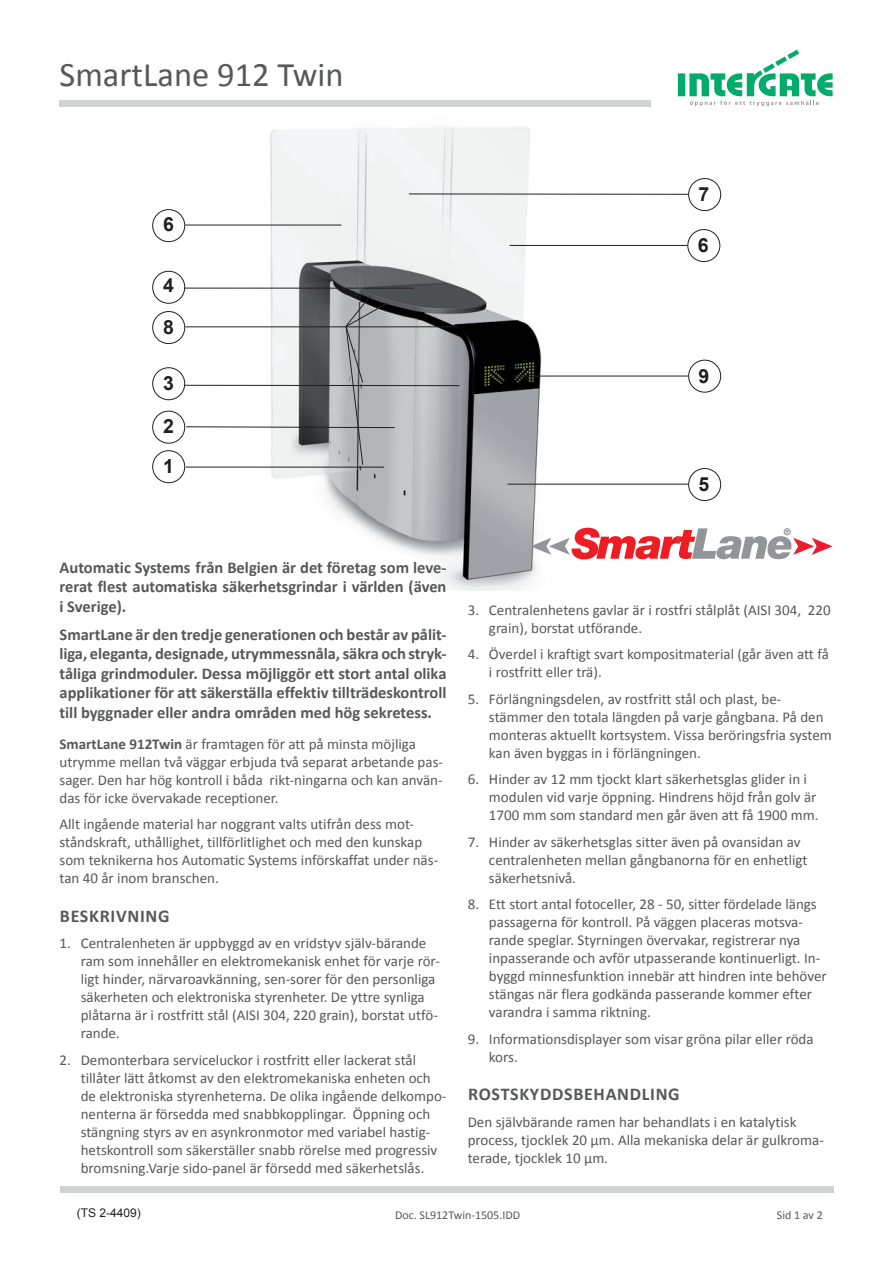
<style>
.page{position:relative;width:893px;height:1263px;background:#fff}
.page>*{position:absolute;margin:0;border:0;box-sizing:border-box;transform-origin:0 0}
.t1{font:34.5px "Calibri";color:#57585a}
.t2{font:700 19.5px "Arial";color:#231f20}
.t3{font:700 18px "Calibri";letter-spacing:.04em;color:#57585a}
.t4{font:700 16.5px/19.5px "Calibri";color:#57585a;text-align:justify}
.t5{font:15px/18px "Calibri";color:#57585a}
.t6{font:12px "Calibri";color:#57585a}
.t7{font:12px "Arial";color:#231f20}
.s1{font-weight:700}
</style>
<div class="page">
<div style="left:678px;top:73px;width:7px;height:23px;background:#00ab6b"></div>
<svg style="left:689px;top:50px;width:144px;height:56px"></svg>
<div style="left:60px;top:100px;width:591px;height:6px;background:#d1d2d4"></div>
<div style="left:60px;top:1186px;width:773px;height:7px;background:#d1d2d4"></div>
<img style="left:257px;top:127px;width:298px;height:464px">
<div style="left:152px;top:271px;width:33px;height:33px;border:1px solid #231f20;border-radius:50%"></div>
<div style="left:152px;top:411px;width:33px;height:33px;border:1px solid #231f20;border-radius:50%"></div>
<div style="left:152px;top:450px;width:33px;height:33px;border:1px solid #231f20;border-radius:50%"></div>
<div style="left:687px;top:229px;width:33px;height:33px;border:1px solid #231f20;border-radius:50%"></div>
<div style="left:152px;top:367px;width:33px;height:33px;border:1px solid #231f20;border-radius:50%"></div>
<hr style="left:184px;top:288px;width:230px;height:1px;background:#231f20">
<hr style="left:186px;top:467px;width:198px;height:1px;background:#231f20">
<hr style="left:184px;top:385px;width:275px;height:1px;background:#231f20">
<div style="left:152px;top:311px;width:33px;height:33px;border:1px solid #231f20;border-radius:50%"></div>
<hr style="left:185px;top:327px;width:160px;height:1px;background:#231f20">
<hr style="left:510px;top:245px;width:177px;height:1px;background:#231f20">
<hr style="left:346px;top:327px;width:113px;height:1px;background:#231f20">
<div style="left:152px;top:209px;width:33px;height:33px;border:1px solid #231f20;border-radius:50%"></div>
<hr style="left:185px;top:225px;width:156px;height:1px;background:#231f20">
<div style="left:688px;top:360px;width:33px;height:33px;border:1px solid #231f20;border-radius:50%"></div>
<hr style="left:513px;top:376px;width:175px;height:1px;background:#231f20">
<div style="left:688px;top:468px;width:33px;height:33px;border:1px solid #231f20;border-radius:50%"></div>
<hr style="left:507px;top:484px;width:181px;height:1px;background:#231f20">
<div style="left:688px;top:178px;width:33px;height:33px;border:1px solid #231f20;border-radius:50%"></div>
<hr style="left:409px;top:194px;width:279px;height:1px;background:#231f20">
<svg style="left:186px;top:296px;width:209px;height:169px"></svg>
<svg style="left:530px;top:528px;width:303px;height:31px"></svg>
<h1 class="t1" style="left:60px;top:53px;width:285px">SmartLane 912 Twin</h1>
<h2 class="t2" style="left:163px;top:211px;width:12px">6</h2>
<h2 class="t2" style="left:163px;top:272px;width:12px">4</h2>
<h2 class="t2" style="left:163px;top:314px;width:12px">8</h2>
<h2 class="t2" style="left:163px;top:370px;width:12px">3</h2>
<h2 class="t2" style="left:163px;top:414px;width:12px">2</h2>
<h2 class="t2" style="left:163px;top:453px;width:12px">1</h2>
<h2 class="t2" style="left:699px;top:181px;width:12px">7</h2>
<h2 class="t2" style="left:698px;top:232px;width:12px">6</h2>
<h2 class="t2" style="left:699px;top:363px;width:12px">9</h2>
<h2 class="t2" style="left:699px;top:471px;width:12px">5</h2>
<p class="t4" style="left:60px;top:558px;width:388px">Automatic Systems från Belgien är det företag som leve&shy;rerat flest automatiska säkerhetsgrindar i världen (även i Sverige).</p>
<p class="t4" style="left:60px;top:625px;width:388px">SmartLane är den tredje generationen och består av pålit&shy;liga, eleganta, designade, utrymmessnåla, säkra och stryk&shy;tåliga grindmoduler. Dessa möjliggör ett stort antal olika applikationer för att säkerställa effektiv tillträdeskontroll till byggnader eller andra områden med hög sekretess.</p>
<p class="t5" style="left:60px;top:735px;width:385px"><span class="s1">SmartLane 912Twin</span> är framtagen för att på minsta möjliga utrymme mellan två väggar erbjuda två separat arbetande pas&shy;sager. Den har hög kontroll i båda rikt-ningarna och kan använ&shy;das för icke övervakade receptioner.</p>
<p class="t5" style="left:60px;top:815px;width:380px">Allt ingående material har noggrant valts utifrån dess mot&shy;ståndskraft, uthållighet, tillförlitlighet och med den kunskap som teknikerna hos Automatic Systems införskaffat under näs&shy;tan 40 år inom branschen.</p>
<p class="t3" style="left:60px;top:904px;width:111px">BESKRIVNING</p>
<p class="t5" style="left:81px;top:934px;width:361px;text-indent:-21px">1. Centralenheten är uppbyggd av en vridstyv själv-bärande ram som innehåller en elektromekanisk enhet för varje rör&shy;ligt hinder, närvaroavkänning, sen-sorer för den personliga säkerheten och elektroniska styrenheter. De yttre synliga plåtarna är i rostfritt stål (AISI 304, 220 grain), borstat utfö&shy;rande.</p>
<p class="t5" style="left:81px;top:1051px;width:367px;text-indent:-21px">2. Demonterbara serviceluckor i rostfritt eller lackerat stål tillåter lätt åtkomst av den elektromekaniska enheten och de elektroniska styrenheterna. De olika ingående delkompo&shy;nenterna är försedda med snabbkopplingar. Öppning och stängning styrs av en asynkronmotor med variabel hastig&shy;hetskontroll som säkerställer snabb rörelse med progressiv bromsning.Varje sido-panel är försedd med säkerhetslås.</p>
<p class="t5" style="left:489px;top:601px;width:343px;text-indent:-21px">3. Centralenhetens gavlar är i rostfri stålplåt (AISI 304, 220 grain), borstat utförande.</p>
<p class="t5" style="left:489px;top:645px;width:341px;text-indent:-21px">4. Överdel i kraftigt svart kompositmaterial (går även att få i rostfritt eller trä).</p>
<p class="t5" style="left:489px;top:690px;width:344px;text-indent:-21px">5. Förlängningsdelen, av rostfritt stål och plast, be&shy;stämmer den totala längden på varje gångbana. På den monteras aktuellt kortsystem. Vissa beröringsfria system kan även byggas in i förlängningen.</p>
<p class="t5" style="left:489px;top:770px;width:331px;text-indent:-21px">6. Hinder av 12 mm tjockt klart säkerhetsglas glider in i modulen vid varje öppning. Hindrens höjd från golv är<br>1700 mm som standard men går även att få 1900 mm.</p>
<p class="t5" style="left:489px;top:833px;width:320px;text-indent:-21px">7. Hinder av säkerhetsglas sitter även på ovansidan av centralenheten mellan gångbanorna för en enhetligt säkerhetsnivå.</p>
<p class="t5" style="left:489px;top:895px;width:339px;text-indent:-21px">8. Ett stort antal fotoceller, 28 - 50, sitter fördelade längs passagerna för kontroll. På väggen placeras motsva&shy;rande speglar. Styrningen övervakar, registrerar nya inpasserande och avför utpasserande kontinuerligt. In&shy;byggd minnesfunktion innebär att hindren inte behöver stängas när flera godkända passerande kommer efter varandra i samma riktning.</p>
<p class="t5" style="left:489px;top:1030px;width:326px;text-indent:-21px">9. Informationsdisplayer som visar gröna pilar eller röda kors.</p>
<p class="t3" style="left:468px;top:1083px;width:213px">ROSTSKYDDSBEHANDLING</p>
<p class="t5" style="left:468px;top:1113px;width:358px">Den självbärande ramen har behandlats i en katalytisk process, tjocklek 20 µm. Alla mekaniska delar är gulkroma&shy;terade, tjocklek 10 µm.</p>
<p class="t7" style="left:77px;top:1205px;width:66px">(TS 2-4409)</p>
<p class="t6" style="left:395px;top:1207px;width:127px">Doc. SL912Twin-1505.IDD</p>
<p class="t6" style="left:777px;top:1207px;width:47px">Sid 1 av 2</p>
</div>
